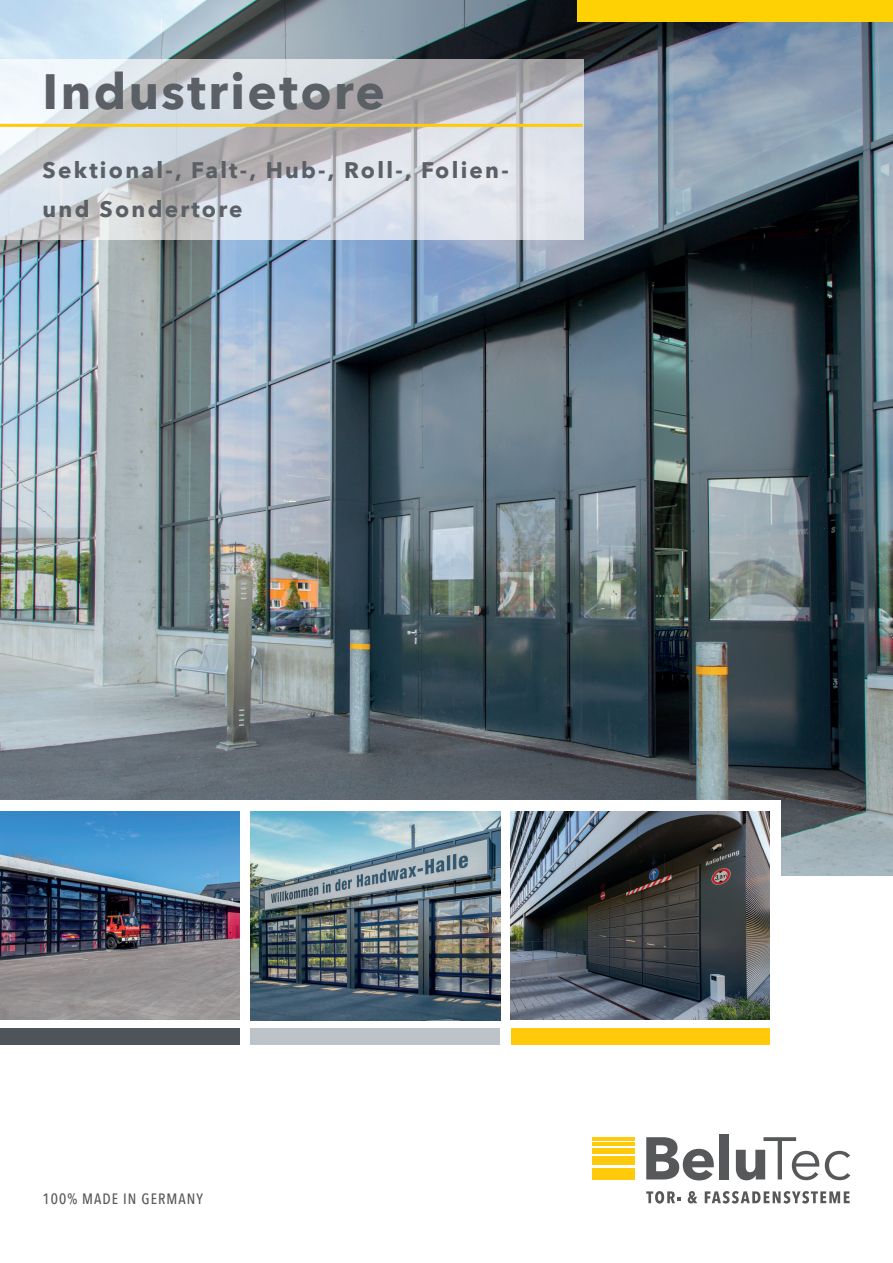
<style>
.page{position:relative;width:893px;height:1263px;background:#fff}
.page>*{position:absolute;margin:0;border:0;box-sizing:border-box;transform-origin:0 0}
.t1{font:700 49.5px "Avenir Next";letter-spacing:.05em;color:#5b5f66}
.t2{font:700 22.5px/39px "Avenir Next";letter-spacing:.1em;color:#5b5f66}
.t3{font:500 15px "Avenir Next Condensed";letter-spacing:.07em;color:#57585a}
</style>
<div class="page">
<img style="left:0;top:0;width:893px;height:876px">
<img style="left:0;top:60px;width:584px;height:179px">
<div style="left:0;top:800px;width:781px;height:225px;background:#fff"></div>
<div style="left:511px;top:1028px;width:258px;height:17px;background:#feca0a"></div>
<div style="left:251px;top:1028px;width:249px;height:17px;background:#bcc4c9"></div>
<div style="left:0;top:1028px;width:240px;height:17px;background:#4d545a"></div>
<hr style="left:0;top:124px;width:583px;height:3px;background:#feca0a">
<div style="left:578px;top:0;width:315px;height:21px;background:#fed105"></div>
<img style="left:251px;top:812px;width:249px;height:208px">
<img style="left:511px;top:812px;width:258px;height:208px">
<img style="left:0;top:812px;width:240px;height:207px">
<div style="left:592px;top:1168px;width:43px;height:11px;background:#feca0a"></div>
<div style="left:592px;top:1157px;width:43px;height:8px;background:#feca0a"></div>
<div style="left:592px;top:1148px;width:43px;height:6px;background:#feca0a"></div>
<hr style="left:592px;top:1142px;width:43px;height:4px;background:#feca0a">
<hr style="left:592px;top:1137px;width:43px;height:3px;background:#feca0a">
<svg style="left:646px;top:1137px;width:68px;height:43px"></svg>
<div style="left:719px;top:1134px;width:10px;height:45px;background:#57585a"></div>
<svg style="left:736px;top:1137px;width:83px;height:43px"></svg>
<svg style="left:825px;top:1151px;width:25px;height:29px"></svg>
<svg style="left:646px;top:1191px;width:34px;height:12px"></svg>
<svg style="left:688px;top:1191px;width:9px;height:12px"></svg>
<svg style="left:705px;top:1191px;width:145px;height:12px"></svg>
<h1 class="t1" style="left:43px;top:49px;width:344px">Industrietore</h1>
<p class="t2" style="left:43px;top:150px;width:468px">Sektional-, Falt-, Hub-, Roll-, Folien&shy;und Sondertore</p>
<p class="t3" style="left:43px;top:1189px;width:162px">100% MADE IN GERMANY</p>
</div>
